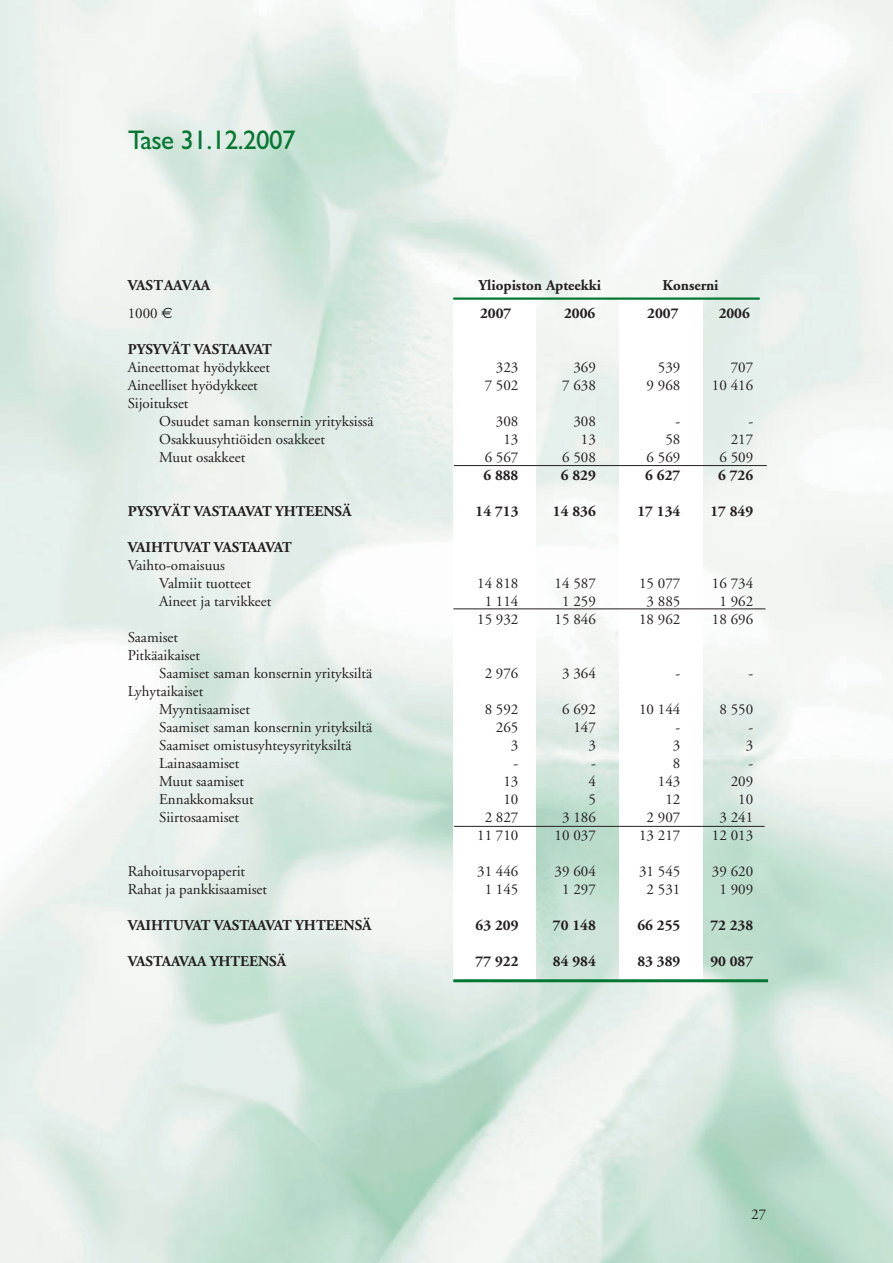
<style>
.page{position:relative;width:893px;height:1263px;background:#fff}
.page>*{position:absolute;margin:0;border:0;box-sizing:border-box;transform-origin:0 0}
.t1{font:27px "Gill Sans";letter-spacing:-.02em;color:#057732}
.t2{font:15px/18px "Adobe Garamond";color:#231f20;text-align:right}
.t3{font:700 15px "Adobe Garamond";color:#231f20}
.t4{font:700 15px "Adobe Garamond";letter-spacing:-.035em;color:#231f20}
.s1{font-family:"Euro Sans"}
</style>
<div class="page">
<img style="left:0;top:0;width:892px;height:1263px">
<div style="left:453px;top:299px;width:82px;height:682px;background:#fff"></div>
<div style="left:619px;top:299px;width:83px;height:682px;background:#fff"></div>
<hr style="left:453px;top:979px;width:315px;height:3px;background:#057732">
<hr style="left:453px;top:297px;width:306px;height:3px;background:#057732">
<hr style="left:454px;top:465px;width:312px;height:1px;background:#231f20">
<hr style="left:453px;top:609px;width:312px;height:1px;background:#231f20">
<hr style="left:454px;top:826px;width:310px;height:1px;background:#231f20">
<h1 class="t1" style="left:128px;top:130px;width:169px">Tase 31.12.2007</h1>
<p class="t3" style="left:128px;top:279px;width:84px">VASTAAVAA</p>
<p class="t2" style="left:128px;top:305px;width:46px">1000 <span class="s1">€</span></p>
<p class="t3" style="left:128px;top:343px;width:146px">PYSYVÄT VASTAAVAT</p>
<p class="t2" style="left:128px;top:359px;width:144px;text-align:left">Aineettomat hyödykkeet<br>Aineelliset hyödykkeet<br>Sijoitukset</p>
<p class="t2" style="left:159px;top:413px;width:216px;text-align:left">Osuudet saman konsernin yrityksissä<br>Osakkuusyhtiöiden osakkeet<br>Muut osakkeet</p>
<p class="t3" style="left:128px;top:505px;width:225px">PYSYVÄT VASTAAVAT YHTEENSÄ</p>
<p class="t4" style="left:128px;top:541px;width:166px">VAIHTUVAT VASTAAVAT</p>
<p class="t2" style="left:159px;top:557px;width:114px;text-align:left;text-indent:-32px">Vaihto-omaisuus<br>Valmiit tuotteet<br>Aineet ja tarvikkeet</p>
<p class="t2" style="left:128px;top:629px;width:52px">Saamiset</p>
<p class="t2" style="left:128px;top:647px;width:74px">Pitkäaikaiset</p>
<p class="t2" style="left:159px;top:665px;width:214px">Saamiset saman konsernin yrityksiltä</p>
<p class="t2" style="left:128px;top:683px;width:77px">Lyhytaikaiset</p>
<p class="t2" style="left:159px;top:701px;width:92px">Myyntisaamiset</p>
<p class="t2" style="left:159px;top:719px;width:214px">Saamiset saman konsernin yrityksiltä</p>
<p class="t2" style="left:159px;top:737px;width:194px">Saamiset omistusyhteysyrityksiltä</p>
<p class="t2" style="left:159px;top:755px;width:82px">Lainasaamiset</p>
<p class="t2" style="left:159px;top:773px;width:86px">Muut saamiset</p>
<p class="t2" style="left:159px;top:791px;width:96px">Ennakkomaksut</p>
<p class="t2" style="left:159px;top:809px;width:81px">Siirtosaamiset</p>
<p class="t2" style="left:128px;top:863px;width:141px;text-align:left">Rahoitusarvopaperit<br>Rahat ja pankkisaamiset</p>
<p class="t3" style="left:128px;top:919px;width:245px">VAIHTUVAT VASTAAVAT YHTEENSÄ</p>
<p class="t3" style="left:128px;top:955px;width:160px">VASTAAVAA YHTEENSÄ</p>
<p class="t3" style="left:478px;top:279px;width:124px">Yliopiston Apteekki</p>
<p class="t3" style="left:662px;top:279px;width:57px">Konserni</p>
<p class="t3" style="left:480px;top:307px;width:33px">2007</p>
<p class="t3" style="left:647px;top:307px;width:33px">2007</p>
<p class="t3" style="left:564px;top:307px;width:33px">2006</p>
<p class="t3" style="left:718px;top:307px;width:33px">2006</p>
<p class="t2" style="left:484px;top:359px;width:35px">323<br>7 502</p>
<p class="t2" style="left:484px;top:413px;width:35px">308<br>13<br>6 567</p>
<p class="t3" style="left:483px;top:469px;width:37px">6 888</p>
<p class="t3" style="left:475px;top:505px;width:44px">14 713</p>
<p class="t2" style="left:477px;top:575px;width:43px;text-align:center">14 818<br>1 114<br>15 932</p>
<p class="t2" style="left:484px;top:665px;width:35px">2 976</p>
<p class="t2" style="left:477px;top:701px;width:43px">8 592<br>265<br>3<br>-<br>13<br>10<br>2 827<br>11 710</p>
<p class="t2" style="left:477px;top:863px;width:43px;text-align:center">31 446<br>1 145</p>
<p class="t3" style="left:475px;top:919px;width:44px">63 209</p>
<p class="t3" style="left:475px;top:955px;width:44px">77 922</p>
<p class="t2" style="left:562px;top:359px;width:35px">369<br>7 638</p>
<p class="t2" style="left:562px;top:413px;width:35px">308<br>13<br>6 508</p>
<p class="t3" style="left:560px;top:469px;width:37px">6 829</p>
<p class="t3" style="left:553px;top:505px;width:44px">14 836</p>
<p class="t2" style="left:554px;top:575px;width:43px;text-align:center">14 587<br>1 259<br>15 846</p>
<p class="t2" style="left:562px;top:665px;width:35px">3 364</p>
<p class="t2" style="left:554px;top:701px;width:43px">6 692<br>147<br>3<br>-<br>4<br>5<br>3 186<br>10 037</p>
<p class="t2" style="left:554px;top:863px;width:43px;text-align:center">39 604<br>1 297</p>
<p class="t3" style="left:553px;top:919px;width:44px">70 148</p>
<p class="t3" style="left:553px;top:955px;width:44px">84 984</p>
<p class="t2" style="left:646px;top:359px;width:35px">539<br>9 968</p>
<p class="t2" style="left:646px;top:413px;width:35px">-<br>58<br>6 569</p>
<p class="t3" style="left:645px;top:469px;width:37px">6 627</p>
<p class="t3" style="left:637px;top:505px;width:44px">17 134</p>
<p class="t2" style="left:639px;top:575px;width:43px;text-align:center">15 077<br>3 885<br>18 962</p>
<p class="t2" style="left:675px;top:665px;width:6px">-</p>
<p class="t2" style="left:639px;top:701px;width:43px">10 144 -<br>3<br>8<br>143<br>12<br>2 907<br>13 217</p>
<p class="t2" style="left:639px;top:863px;width:43px;text-align:center">31 545<br>2 531</p>
<p class="t3" style="left:637px;top:919px;width:44px">66 255</p>
<p class="t3" style="left:637px;top:955px;width:44px">83 389</p>
<p class="t2" style="left:712px;top:359px;width:43px">707<br>10 416</p>
<p class="t2" style="left:719px;top:413px;width:35px">-<br>217<br>6 509</p>
<p class="t3" style="left:718px;top:469px;width:37px">6 726</p>
<p class="t3" style="left:710px;top:505px;width:44px">17 849</p>
<p class="t2" style="left:712px;top:575px;width:43px;text-align:center">16 734<br>1 962<br>18 696</p>
<p class="t2" style="left:748px;top:665px;width:6px">-</p>
<p class="t2" style="left:712px;top:701px;width:43px">8 550 -<br>3<br>-<br>209<br>10<br>3 241<br>12 013</p>
<p class="t2" style="left:712px;top:863px;width:43px;text-align:center">39 620<br>1 909</p>
<p class="t3" style="left:710px;top:919px;width:44px">72 238</p>
<p class="t3" style="left:710px;top:955px;width:44px">90 087</p>
<p class="t2" style="left:751px;top:1207px;width:16px">27</p>
</div>
